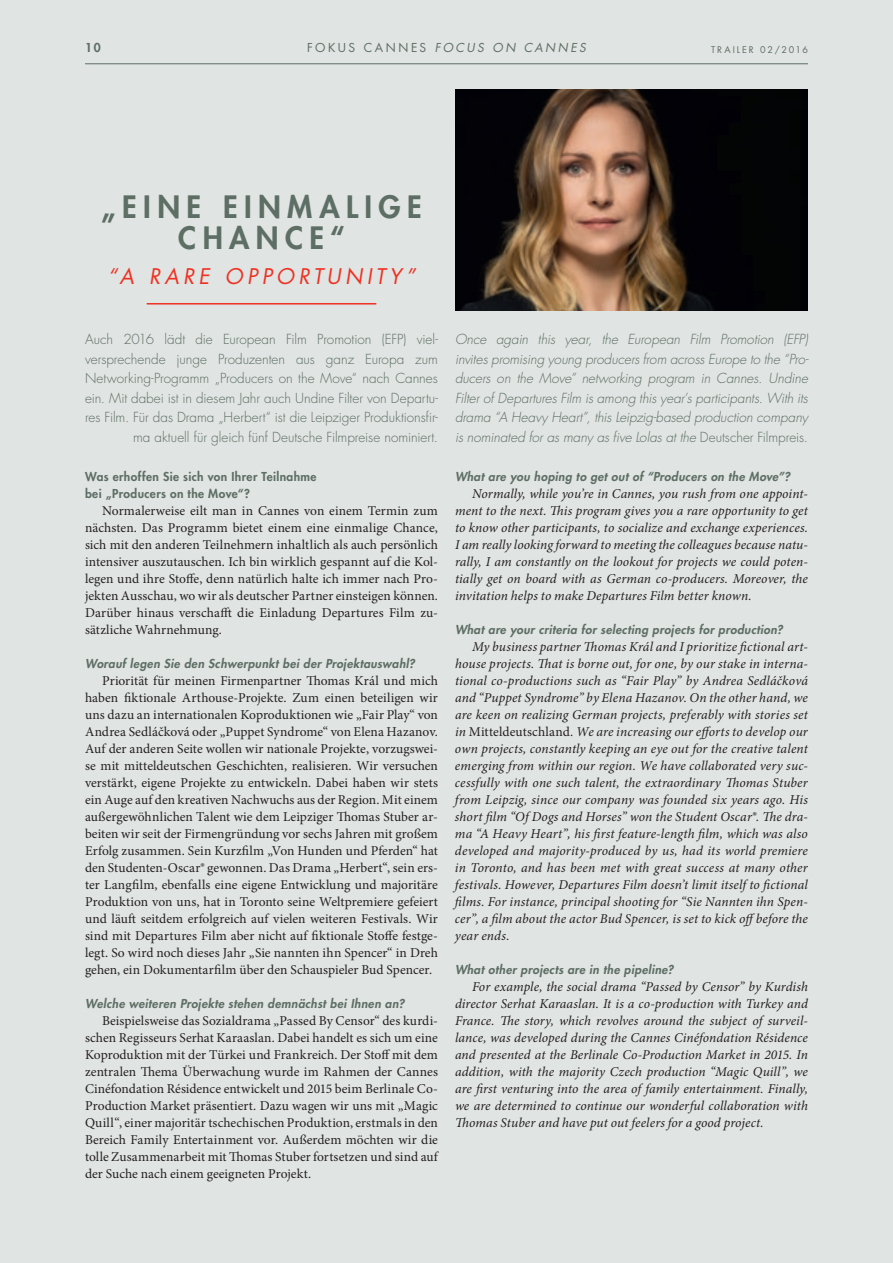
<style>
.page{position:relative;width:893px;height:1263px;background:#e0e4e2}
.page>*{position:absolute;margin:0;border:0;box-sizing:border-box;transform-origin:0 0}
.t1{font:800 30px/31.5px "Futura Std";letter-spacing:.215em;color:#5d6e65;text-align:center}
.t2{font:italic 21px "Futura Std";letter-spacing:.195em;color:#ef3122}
.t3{font:13.5px/17px "Minion Pro";color:#231f20;text-align:justify}
.t4{font:italic 13.5px/17px "Minion Pro";letter-spacing:.005em;color:#231f20;text-align:justify}
.t5{font:italic 300 13.5px/19.5px "Futura Std";color:#5d6e65;text-align:justify}
.t6{font:300 13.5px/19.5px "Futura Std";letter-spacing:-.005em;color:#5d6e65;text-align:right}
.t7{font:italic 800 12px "Futura Std";letter-spacing:.03em;color:#5d6e65}
.t8{font:800 12px/17px "Futura Std";letter-spacing:.03em;color:#5d6e65}
.t9{font:italic 12px "Futura Std";letter-spacing:.2em;color:#5d6e65}
.t10{font:9px "Futura Std";letter-spacing:.215em;color:#5d6e65}
.s1{font-style:normal}
</style>
<div class="page">
<hr style="left:147px;top:303px;width:229px;height:1px;background:#ef3122">
<img style="left:455px;top:89px;width:353px;height:221px">
<hr style="left:85px;top:63px;width:723px;height:1px;background:#5d6e65">
<p class="t8" style="left:85px;top:40px;width:17px">10</p>
<p class="t9" style="left:307px;top:40px;width:280px"><span class="s1">FOKUS CANNES</span> FOCUS ON CANNES</p>
<p class="t10" style="left:711px;top:43px;width:98px">TRAILER 02/2016</p>
<h1 class="t1" style="left:101px;top:191px;width:322px">„EINE EINMALIGE<br>CHANCE“</h1>
<h2 class="t2" style="left:108px;top:263px;width:309px">“A RARE OPPORTUNITY”</h2>
<p class="t6" style="left:85px;top:330px;width:354px">Auch 2016 lädt die European Film Promotion (EFP) viel&shy;versprechende junge Produzenten aus ganz Europa zum Networking-Programm „Producers on the Move“ nach Cannes ein. Mit dabei ist in diesem Jahr auch Undine Filter von Departu&shy;res Film. Für das Drama „Herbert“ ist die Leipziger Produktionsfir&shy;ma aktuell für gleich fünf Deutsche Filmpreise nominiert.</p>
<p class="t8" style="left:85px;top:468px;width:233px">Was erhoffen Sie sich von Ihrer Teilnahme bei „Producers on the Move“?</p>
<p class="t3" style="left:85px;top:502px;width:354px;text-indent:17px">Normalerweise eilt man in Cannes von einem Termin zum nächsten. Das Programm bietet einem eine einmalige Chance, sich mit den anderen Teilnehmern inhaltlich als auch persönlich intensiver auszutauschen. Ich bin wirklich gespannt auf die Kol&shy;legen und ihre Stoffe, denn natürlich halte ich immer nach Pro&shy;jekten Ausschau, wo wir als deutscher Partner einsteigen können.<br>Darüber hinaus verschafft die Einladung Departures Film zu&shy;sätzliche Wahrnehmung.</p>
<p class="t7" style="left:85px;top:656px;width:331px">Worauf legen Sie den Schwerpunkt bei der Projektauswahl?</p>
<p class="t3" style="left:85px;top:672px;width:354px;text-indent:17px">Priorität für meinen Firmenpartner Thomas Král und mich haben fiktionale Arthouse-Projekte. Zum einen beteiligen wir uns dazu an internationalen Koproduktionen wie „Fair Play“ von Andrea Sedláčková oder „Puppet Syndrome“ von Elena Hazanov.<br>Auf der anderen Seite wollen wir nationale Projekte, vorzugswei&shy;se mit mitteldeutschen Geschichten, realisieren. Wir versuchen verstärkt, eigene Projekte zu entwickeln. Dabei haben wir stets ein Auge auf den kreativen Nachwuchs aus der Region. Mit einem außergewöhnlichen Talent wie dem Leipziger Thomas Stuber ar&shy;beiten wir seit der Firmengründung vor sechs Jahren mit großem Erfolg zusammen. Sein Kurzfilm „Von Hunden und Pferden“ hat den Studenten-Oscar® gewonnen. Das Drama „Herbert“, sein ers&shy;ter Langfilm, ebenfalls eine eigene Entwicklung und majoritäre Produktion von uns, hat in Toronto seine Weltpremiere gefeiert und läuft seitdem erfolgreich auf vielen weiteren Festivals. Wir sind mit Departures Film aber nicht auf fiktionale Stoffe festge&shy;legt. So wird noch dieses Jahr „Sie nannten ihn Spencer“ in Dreh gehen, ein Dokumentarfilm über den Schauspieler Bud Spencer.</p>
<p class="t7" style="left:85px;top:996px;width:321px">Welche weiteren Projekte stehen demnächst bei Ihnen an?</p>
<p class="t3" style="left:85px;top:1012px;width:354px;text-indent:17px">Beispielsweise das Sozialdrama „Passed By Censor“ des kurdi&shy;schen Regisseurs Serhat Karaaslan. Dabei handelt es sich um eine Koproduktion mit der Türkei und Frankreich. Der Stoff mit dem zentralen Thema Überwachung wurde im Rahmen der Cannes Cinéfondation Résidence entwickelt und 2015 beim Berlinale Co-Production Market präsentiert. Dazu wagen wir uns mit „Magic Quill“, einer majoritär tschechischen Produktion, erstmals in den Bereich Family Entertainment vor. Außerdem möchten wir die tolle Zusammenarbeit mit Thomas Stuber fortsetzen und sind auf der Suche nach einem geeigneten Projekt.</p>
<p class="t5" style="left:455px;top:330px;width:355px">Once again this year, the European Film Promotion (EFP) invites promising young producers from across Europe to the “Pro&shy;ducers on the Move” networking program in Cannes. Undine Filter of Departures Film is among this year’s participants. With its drama “A Heavy Heart”, this Leipzig-based production company is nominated for as many as five Lolas at the <span class="s1">Deutscher Filmpreis</span>.</p>
<p class="t7" style="left:455px;top:468px;width:337px">What are you hoping to get out of “Producers on the Move”?</p>
<p class="t4" style="left:455px;top:485px;width:354px;text-indent:17px">Normally, while you’re in Cannes, you rush from one appoint&shy;ment to the next. This program gives you a rare opportunity to get to know other participants, to socialize and exchange experiences.<br>I am really looking forward to meeting the colleagues because natu&shy;rally, I am constantly on the lookout for projects we could poten&shy;tially get on board with as German co-producers. Moreover, the invitation helps to make Departures Film better known.</p>
<p class="t7" style="left:455px;top:622px;width:329px">What are your criteria for selecting projects for production?</p>
<p class="t4" style="left:455px;top:638px;width:354px;text-indent:17px">My business partner Thomas Král and I prioritize fictional art&shy;house projects. That is borne out, for one, by our stake in interna&shy;tional co-productions such as “Fair Play” by Andrea Sedláčková and “Puppet Syndrome” by Elena Hazanov. On the other hand, we are keen on realizing German projects, preferably with stories set in <span class="s1">Mitteldeutschland</span>. We are increasing our efforts to develop our own projects, constantly keeping an eye out for the creative talent emerging from within our region. We have collaborated very suc&shy;cessfully with one such talent, the extraordinary Thomas Stuber from Leipzig, since our company was founded six years ago. His short film “Of Dogs and Horses” won the Student Oscar®. The dra&shy;ma “A Heavy Heart”, his first feature-length film, which was also developed and majority-produced by us, had its world premiere in Toronto, and has been met with great success at many other festivals. However, Departures Film doesn’t limit itself to fictional films. For instance, principal shooting for “Sie Nannten ihn Spen&shy;cer”, a film about the actor Bud Spencer, is set to kick offbefore the year ends.</p>
<p class="t7" style="left:455px;top:962px;width:220px">What other projects are in the pipeline?</p>
<p class="t4" style="left:455px;top:978px;width:354px;text-indent:17px">For example, the social drama “Passed by Censor” by Kurdish director Serhat Karaaslan. It is a co-production with Turkey and France. The story, which revolves around the subject of surveil&shy;lance, was developed during the Cannes Cinéfondation Résidence and presented at the Berlinale Co-Production Market in 2015. In addition, with the majority Czech production “Magic Quill”, we are first venturing into the area of family entertainment. Finally, we are determined to continue our wonderful collaboration with Thomas Stuber and have put out feelers for a good project.</p>
</div>
